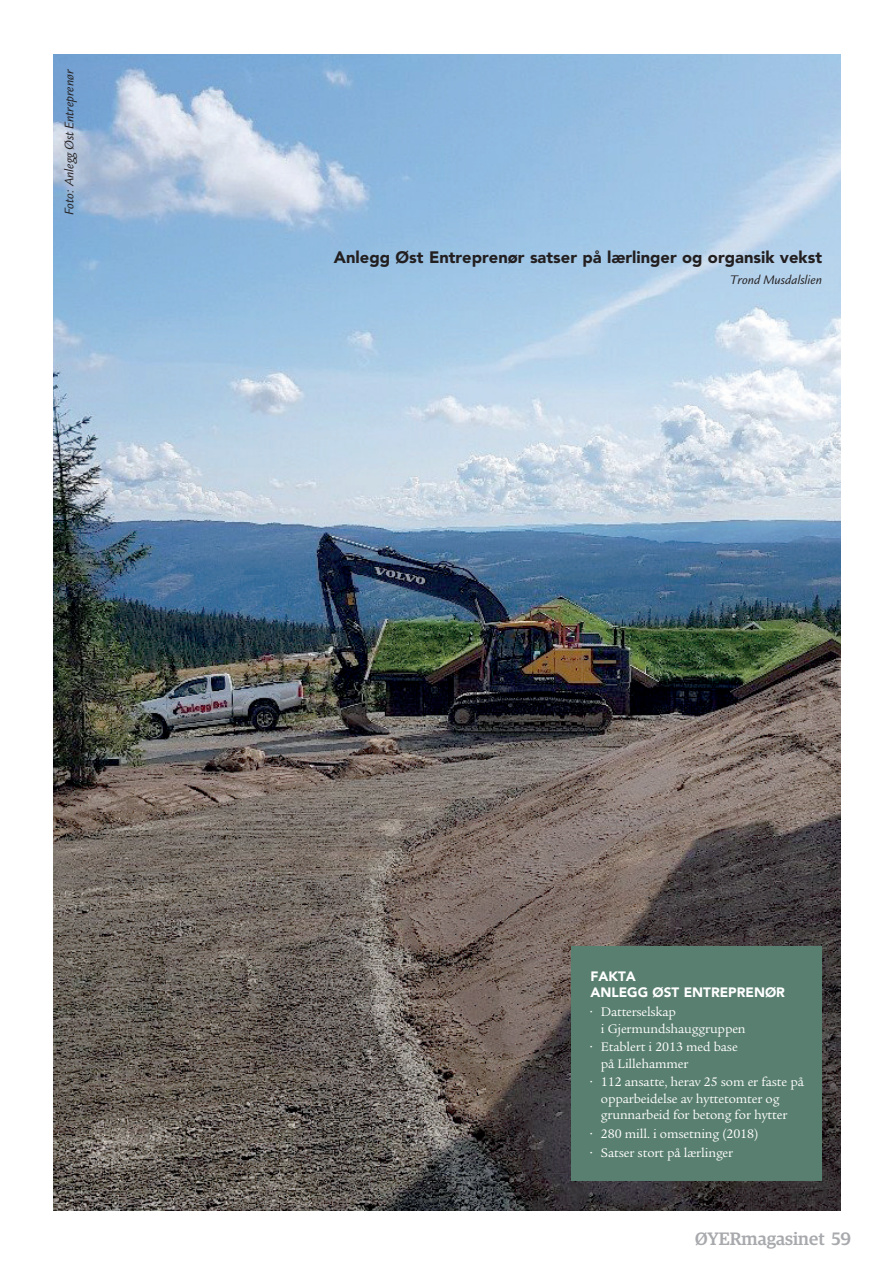
<style>
.page{position:relative;width:893px;height:1263px;background:#fff}
.page>*{position:absolute;margin:0;border:0;box-sizing:border-box;transform-origin:0 0}
.t1{font:500 18px "Guardian Egyp";color:#a8a9ad}
.t2{font:900 16.5px "Avenir LT Std";color:#231f20}
.t3{font:13.5px/16.5px "Legacy Serif Std";letter-spacing:-.01em;color:#fff}
.t4{font:italic 13.5px "Legacy Sans";color:#231f20}
.t5{font:900 13.5px "Avenir LT Std";color:#fff}
</style>
<div class="page">
<img style="left:54px;top:54px;width:786px;height:1157px">
<div style="left:571px;top:946px;width:251px;height:235px;background:#597f70"></div>
<p class="t4" style="left:62px;top:215px;width:147px;rotate:-90deg">Foto: Anlegg Øst Entreprenør</p>
<p class="t2" style="left:334px;top:248px;width:490px">Anlegg Øst Entreprenør satser på lærlinger og organsik vekst</p>
<p class="t4" style="left:730px;top:273px;width:93px">Trond Musdalslien</p>
<p class="t5" style="left:590px;top:968px;width:47px">FAKTA</p>
<p class="t5" style="left:590px;top:984px;width:196px">ANLEGG ØST ENTREPRENØR</p>
<p class="t3" style="left:601px;top:1004px;width:146px;text-indent:-11px">• Datterselskap<br>i Gjermundshauggruppen</p>
<p class="t3" style="left:601px;top:1039px;width:138px;text-indent:-11px">• Etablert i 2013 med base på Lillehammer</p>
<p class="t3" style="left:601px;top:1074px;width:205px;text-indent:-11px">• 112 ansatte, herav 25 som er faste på opparbeidelse av hyttetomter og grunnarbeid for betong for hytter</p>
<p class="t3" style="left:590px;top:1125px;width:169px">• 280 mill. i omsetning (2018)</p>
<p class="t3" style="left:590px;top:1144px;width:144px">• Satser stort på lærlinger</p>
<h1 class="t1" style="left:695px;top:1226px;width:158px">ØYERmagasinet 59</h1>
</div>
